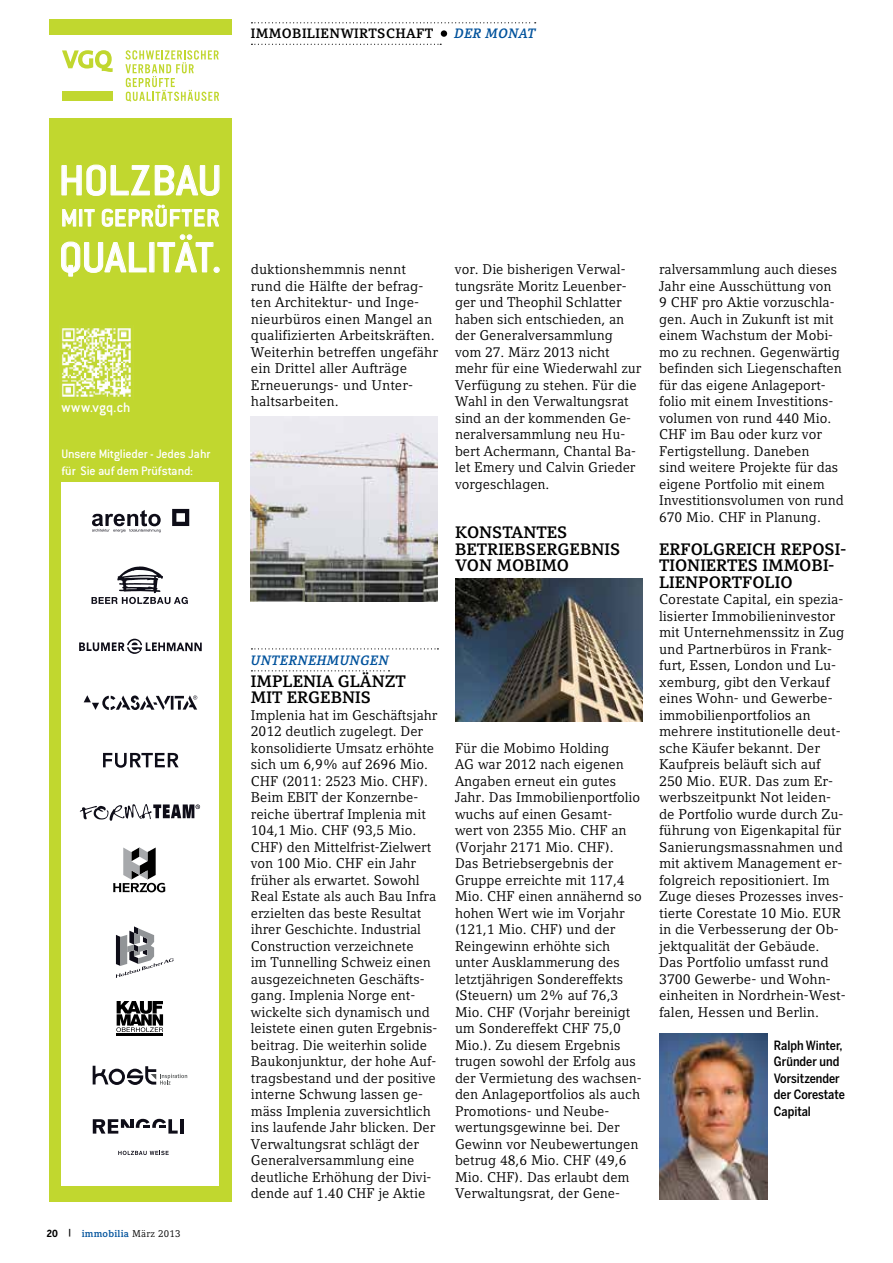
<style>
.page{position:relative;width:893px;height:1263px;background:#fff}
.page>*{position:absolute;margin:0;border:0;box-sizing:border-box;transform-origin:0 0}
.t1{font:500 46.5px "Conduit ITC Std";letter-spacing:-.01em;color:#fff}
.t2{font:500 26.25px "Conduit ITC Std";letter-spacing:.025em;color:#fff}
.t3{font:700 16.5px/16.5px "Compatil Letter LT Pro";color:#000}
.t4{font:500 15px "Conduit ITC Std";letter-spacing:.01em;color:#fff}
.t5{font:13.95px/16.5px "Compatil Letter LT Pro";color:#000}
.t6{font:500 13.5px/16.5px "Conduit ITC Std";letter-spacing:-.015em;color:#fff}
.t7{font:italic 700 13.5px "Compatil Letter LT Pro";letter-spacing:.025em;color:#00529c}
.t8{font:700 13.5px "Compatil Letter LT Pro";letter-spacing:.025em;color:#000}
.t9{font:500 12.75px/16.5px "Benton Sans Cond";color:#000}
.t10{font:700 9.75px "Compatil Letter LT Pro";letter-spacing:.025em;color:#00529c}
.s1{font-family:"Benton Sans Cond";color:#000}
.s2{color:#000}
.s3{font-weight:400;color:#000}
</style>
<div class="page">
<svg style="left:251px;top:648px;width:187px;height:1px"></svg>
<svg style="left:251px;top:670px;width:138px;height:1px"></svg>
<img style="left:251px;top:416px;width:187px;height:186px">
<img style="left:455px;top:579px;width:187px;height:143px">
<svg style="left:251px;top:22px;width:285px;height:1px"></svg>
<svg style="left:251px;top:44px;width:190px;height:1px"></svg>
<div style="left:441px;top:30px;width:6px;height:7px;background:#000;border-radius:50%"></div>
<div style="left:49px;top:19px;width:183px;height:1182px;background:#c1d72f"></div>
<div style="left:62px;top:482px;width:157px;height:704px;background:#fff"></div>
<svg style="left:84px;top:695px;width:113px;height:15px"></svg>
<svg style="left:79px;top:639px;width:123px;height:15px"></svg>
<svg style="left:80px;top:804px;width:120px;height:17px"></svg>
<svg style="left:92px;top:510px;width:69px;height:22px"></svg>
<svg style="left:172px;top:509px;width:17px;height:17px"></svg>
<svg style="left:92px;top:566px;width:96px;height:38px"></svg>
<svg style="left:103px;top:753px;width:76px;height:15px"></svg>
<svg style="left:93px;top:1119px;width:85px;height:14px"></svg>
<hr style="left:180px;top:1119px;width:3px;height:14px;background:#0e0d18">
<svg style="left:118px;top:1151px;width:51px;height:4px"></svg>
<svg style="left:113px;top:847px;width:52px;height:45px"></svg>
<svg style="left:116px;top:926px;width:58px;height:52px"></svg>
<svg style="left:116px;top:1001px;width:47px;height:31px"></svg>
<hr style="left:117px;top:1034px;width:46px;height:2px;background:#000">
<svg style="left:93px;top:1066px;width:94px;height:19px"></svg>
<div style="left:49px;top:35px;width:183px;height:82px;background:#fff"></div>
<div style="left:62px;top:92px;width:51px;height:9px;background:#c1d72f"></div>
<svg style="left:62px;top:50px;width:51px;height:22px"></svg>
<svg style="left:125px;top:50px;width:94px;height:51px"></svg>
<img style="left:61px;top:328px;width:70px;height:69px">
<svg style="left:61px;top:164px;width:159px;height:32px"></svg>
<svg style="left:62px;top:209px;width:15px;height:18px"></svg>
<div style="left:79px;top:209px;width:3px;height:18px;border:1px solid #fff"></div>
<svg style="left:84px;top:209px;width:11px;height:18px"></svg>
<svg style="left:101px;top:204px;width:118px;height:23px"></svg>
<svg style="left:61px;top:241px;width:86px;height:36px"></svg>
<div style="left:149px;top:242px;width:6px;height:30px;border:1px solid #fff"></div>
<svg style="left:157px;top:234px;width:63px;height:39px"></svg>
<img style="left:659px;top:1033px;width:108px;height:166px">
<p class="t8" style="left:251px;top:26px;width:184px">IMMOBILIENWIRTSCHAFT</p>
<p class="t7" style="left:455px;top:26px;width:83px">DER MONAT</p>
<h1 class="t1" style="left:58px;top:152px;width:165px">HOLZBAU</h1>
<h2 class="t2" style="left:61px;top:202px;width:160px">MIT GEPRÜFTER</h2>
<h1 class="t1" style="left:59px;top:229px;width:164px">QUALITÄT.</h1>
<p class="t4" style="left:61px;top:398px;width:71px">www.vgq.ch</p>
<p class="t6" style="left:61px;top:445px;width:151px">Unsere Mitglieder - Jedes Jahr für Sie auf dem Prüfstand:</p>
<p class="t10" style="left:47px;top:1227px;width:135px"><span class="s1">20</span> <span class="s2">|</span> IMMOBILIA <span class="s3">März 2013</span></p>
<p class="t5" style="left:251px;top:261px;width:189px">duktionshemmnis nennt rund die Hälfte der befrag&shy;ten Architektur- und Inge&shy;nieurbüros einen Mangel an qualifizierten Arbeitskräften.<br>Weiterhin betreffen ungefähr ein Drittel aller Aufträge<br>Erneuerungs- und Unter&shy;haltsarbeiten.</p>
<p class="t5" style="left:455px;top:261px;width:188px">vor. Die bisherigen Verwal&shy;tungsräte Moritz Leuenber&shy;ger und Theophil Schlatter haben sich entschieden, an der Generalversammlung vom 27. März 2013 nicht mehr für eine Wiederwahl zur<br>Verfügung zu stehen. Für die<br>Wahl in den Verwaltungsrat sind an der kommenden Ge&shy;neralversammlung neu Hu&shy;bert Achermann, Chantal Ba&shy;let Emery und Calvin Grieder vorgeschlagen.</p>
<p class="t3" style="left:455px;top:524px;width:167px">KONSTANTES<br>BETRIEBSERGEBNIS<br>VON MOBIMO</p>
<p class="t7" style="left:251px;top:652px;width:140px">UNTER NEHMUNGEN</p>
<p class="t3" style="left:251px;top:673px;width:157px">IMPLENIA GLÄNZT<br>MIT ERGEBNIS</p>
<p class="t5" style="left:251px;top:707px;width:188px">Implenia hat im Geschäftsjahr<br>2012 deutlich zugelegt. Der konsolidierte Umsatz erhöhte sich um 6,9% auf 2696 Mio.<br>CHF (2011: 2523 Mio. CHF).<br>Beim EBIT der Konzernbe&shy;reiche übertraf Implenia mit<br>104,1 Mio. CHF (93,5 Mio.<br>CHF) den Mittelfrist-Zielwert von 100 Mio. CHF ein Jahr früher als erwartet. Sowohl<br>Real Estate als auch Bau Infra erzielten das beste Resultat ihrer Geschichte. Industrial<br>Construction verzeichnete<br>im Tunnelling Schweiz einen ausgezeichneten Geschäfts&shy;gang. Implenia Norge ent&shy;wickelte sich dynamisch und leistete einen guten Ergebnis&shy;beitrag. Die weiterhin solide<br>Baukonjunktur, der hohe Auf&shy;tragsbestand und der positive interne Schwung lassen ge&shy;mäss Implenia zuversichtlich ins laufende Jahr blicken. Der<br>Verwaltungsrat schlägt der<br>Generalversammlung eine deutliche Erhöhung der Divi&shy;dende auf 1.40 CHF je Aktie</p>
<p class="t5" style="left:455px;top:740px;width:188px">Für die Mobimo Holding<br>AG war 2012 nach eigenen<br>Angaben erneut ein gutes<br>Jahr. Das Immobilienportfolio wuchs auf einen Gesamt&shy;wert von 2355 Mio. CHF an (Vorjahr 2171 Mio. CHF).<br>Das Betriebsergebnis der<br>Gruppe erreichte mit 117,4<br>Mio. CHF einen annähernd so hohen Wert wie im Vorjahr (121,1 Mio. CHF) und der<br>Reingewinn erhöhte sich unter Ausklammerung des letztjährigen Sondereffekts (Steuern) um 2% auf 76,3<br>Mio. CHF (Vorjahr bereinigt um Sondereffekt CHF 75,0<br>Mio.). Zu diesem Ergebnis trugen sowohl der Erfolg aus der Vermietung des wachsen&shy;den Anlageportfolios als auch<br>Promotions- und Neube&shy;wertungsgewinne bei. Der<br>Gewinn vor Neubewertungen betrug 48,6 Mio. CHF (49,6<br>Mio. CHF). Das erlaubt dem<br>Verwaltungsrat, der Gene-</p>
<p class="t5" style="left:659px;top:261px;width:186px">ralversammlung auch dieses<br>Jahr eine Ausschüttung von<br>9 CHF pro Aktie vorzuschla&shy;gen. Auch in Zukunft ist mit einem Wachstum der Mobi&shy;mo zu rechnen. Gegenwärtig befinden sich Liegenschaften für das eigene Anlageport&shy;folio mit einem Investitions&shy;volumen von rund 440 Mio.<br>CHF im Bau oder kurz vor<br>Fertigstellung. Daneben<br>sind weitere Projekte für das eigene Portfolio mit einem<br>Investitionsvolumen von rund<br>670 Mio. CHF in Planung.</p>
<p class="t3" style="left:659px;top:541px;width:188px">ERFOLGREICH REPOSI-<br>TIONIERTES IMMOBI-<br>LIENPORTFOLIO</p>
<p class="t5" style="left:659px;top:591px;width:188px">Corestate Capital, ein spezia&shy;lisierter Immobilieninvestor mit Unternehmenssitz in Zug und Partnerbüros in Frank&shy;furt, Essen, London und Lu&shy;xemburg, gibt den Verkauf eines Wohn- und Gewerbe&shy;immobilienportfolios an mehrere institutionelle deut&shy;sche Käufer bekannt. Der<br>Kaufpreis beläuft sich auf<br>250 Mio. EUR. Das zum Er&shy;werbszeitpunkt Not leiden&shy;de Portfolio wurde durch Zu&shy;führung von Eigenkapital für<br>Sanierungsmassnahmen und mit aktivem Management er&shy;folgreich repositioniert. Im<br>Zuge dieses Prozesses inves&shy;tierte Corestate 10 Mio. EUR in die Verbesserung der Ob&shy;jektqualität der Gebäude.<br>Das Portfolio umfasst rund<br>3700 Gewerbe- und Wohn&shy;einheiten in Nordrhein-West&shy;falen, Hessen und Berlin.</p>
<p class="t9" style="left:774px;top:1037px;width:72px">Ralph Winter,<br>Gründer und<br>Vorsitzender der Corestate<br>Capital</p>
</div>
